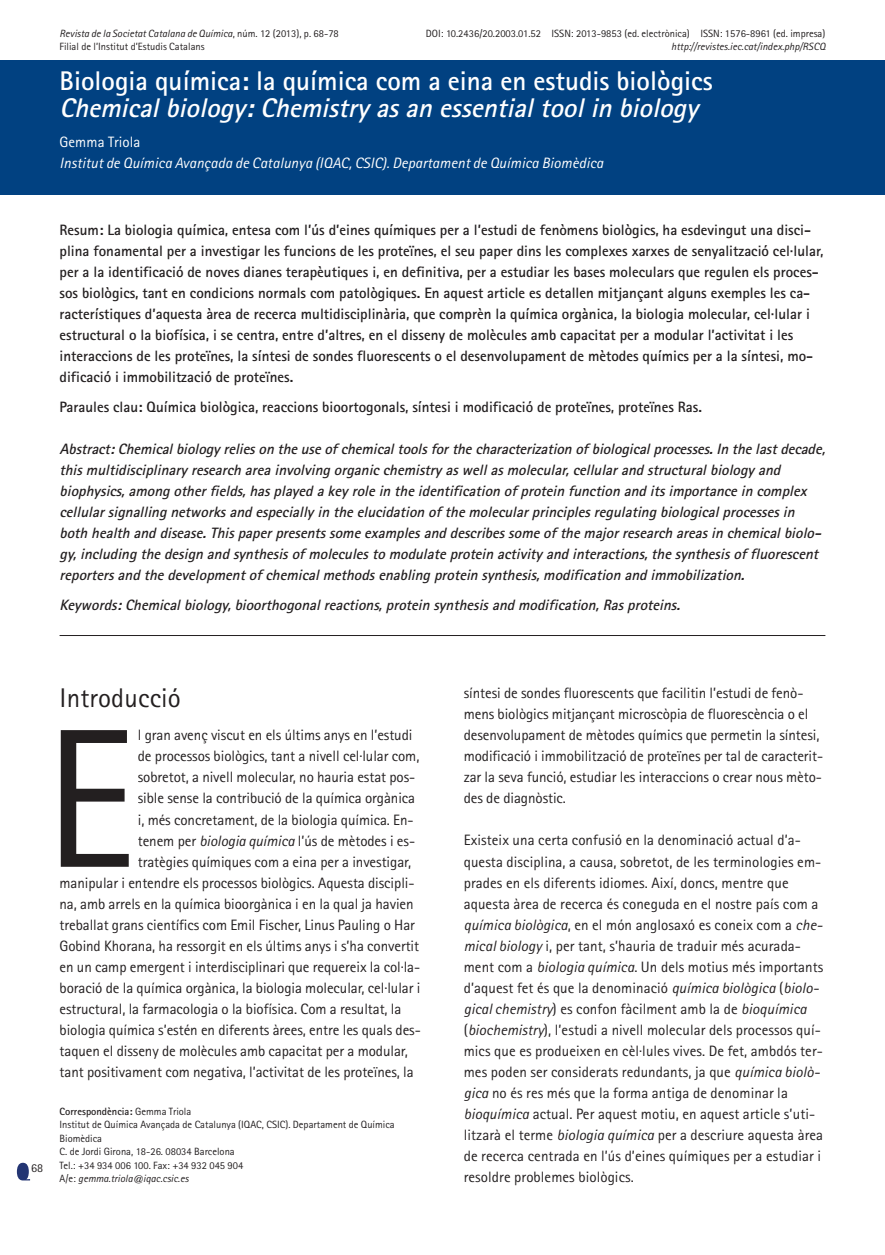
<style>
.page{position:relative;width:885px;height:1255px;background:#fff}
.page>*{position:absolute;margin:0;border:0;box-sizing:border-box;transform-origin:0 0}
.t1{font:198px "Rotis Sans Serif";color:#231f20}
.t2{font:700 27px "Rotis Sans Serif";color:#fff}
.t3{font:italic 700 27px "Rotis Sans Serif";color:#fff}
.t4{font:27px "Rotis Sans Serif";letter-spacing:.005em;color:#231f20}
.t5{font:15px/21px "Rotis Sans Serif";letter-spacing:-.005em;color:#231f20}
.t6{font:700 15px/21px "Rotis Sans Serif";color:#231f20}
.t7{font:italic 700 15px/21px "Rotis Sans Serif";color:#231f20}
.t8{font:italic 15px "Rotis Sans Serif";letter-spacing:.005em;color:#fff}
.t9{font:15px "Rotis Sans Serif";letter-spacing:.005em;color:#fff}
.t10{font:12px "Rotis Sans Serif";color:#231f20}
.t11{font:10.5px/13.5px "Rotis Sans Serif";color:#231f20}
.t12{font:italic 10.5px "Rotis Sans Serif";color:#231f20}
.s1{font-style:normal}
.s2{font-style:italic}
.s3{font-weight:700}
</style>
<div class="page">
<svg style="left:17px;top:1162px;width:13px;height:18px"></svg>
<div style="left:0;top:60px;width:884px;height:134px;background:#014181"></div>
<hr style="left:60px;top:635px;width:765px;height:1px;background:#231f20">
<p class="t12" style="left:60px;top:29px;width:281px">Revista de la Societat Catalana de Química<span class="s1">, núm. 12 (2013), p. 68-78</span></p>
<p class="t11" style="left:426px;top:27px;width:401px">DOI: 10.2436/20.2003.01.52 ISSN: 2013-9853 (ed. electrònica) ISSN: 1576-8961 (ed. impresa)</p>
<p class="t11" style="left:60px;top:41px;width:147px">Filial de l’Institut d’Estudis Catalans</p>
<p class="t12" style="left:671px;top:43px;width:156px">http://revistes.iec.cat/index.php/RSCQ</p>
<h2 class="t2" style="left:60px;top:71px;width:654px">Biologia química: la química com a eina en estudis biològics</h2>
<h2 class="t3" style="left:60px;top:98px;width:640px">Chemical biology : Chemistry as an essential tool in biology</h2>
<p class="t9" style="left:60px;top:137px;width:82px">Gemma Triola</p>
<p class="t8" style="left:60px;top:158px;width:545px">Institut de Química Avançada de Catalunya (IQAC, CSIC). Departament de Química Biomèdica</p>
<p class="t6" style="left:60px;top:221px;width:765px">Resum: La biologia química, entesa com l’ús d’eines químiques per a l’estudi de fenòmens biològics, ha esdevingut una disci&shy;plina fonamental per a investigar les funcions de les proteïnes, el seu paper dins les complexes xarxes de senyalització cel·lular, per a la identificació de noves dianes terapèutiques i, en definitiva, per a estudiar les bases moleculars que regulen els proces&shy;sos biològics, tant en condicions normals com patològiques. En aquest article es detallen mitjançant alguns exemples les ca&shy;racterístiques d’aquesta àrea de recerca multidisciplinària, que comprèn la química orgànica, la biologia molecular, cel·lular i estructural o la biofísica, i se centra, entre d’altres, en el disseny de molècules amb capacitat per a modular l’activitat i les interaccions de les proteïnes, la síntesi de sondes fluorescents o el desenvolupament de mètodes químics per a la síntesi, mo&shy;dificació i immobilització de proteïnes.</p>
<p class="t6" style="left:60px;top:398px;width:644px">Paraules clau: Química biològica, reaccions bioortogonals, síntesi i modificació de proteïnes, proteïnes Ras.</p>
<p class="t7" style="left:60px;top:440px;width:769px">Abstract: Chemical biology relies on the use of chemical tools for the characterization of biological processes. In the last decade, this multidisciplinary research area involving organic chemistry as well as molecular, cellular and structural biology and biophysics, among other fields, has played a key role in the identification of protein function and its importance in complex cellular signalling networks and especially in the elucidation of the molecular principles regulating biological processes in both health and disease. This paper presents some examples and describes some of the major research areas in chemical biolo&shy;gy, including the design and synthesis of molecules to modulate protein activity and interactions, the synthesis of fluorescent reporters and the development of chemical methods enabling protein synthesis, modification and immobilization.</p>
<p class="t7" style="left:60px;top:595px;width:624px">Keywords: Chemical biology, bioorthogonal reactions, protein synthesis and modification, Ras proteins.</p>
<p class="t10" style="left:31px;top:1163px;width:14px">68</p>
<h2 class="t4" style="left:60px;top:688px;width:123px">Introducció</h2>
<p class="t5" style="left:138px;top:726px;width:276px">l gran avenç viscut en els últims anys en l’estudi</p>
<p class="t5" style="left:138px;top:747px;width:283px">de processos biològics, tant a nivell cel·lular com,</p>
<p class="t5" style="left:138px;top:768px;width:279px">sobretot, a nivell molecular, no hauria estat pos-</p>
<p class="t5" style="left:138px;top:789px;width:279px">sible sense la contribució de la química orgànica</p>
<p class="t5" style="left:138px;top:810px;width:277px">i, més concretament, de la biologia química. En-</p>
<p class="t5" style="left:138px;top:831px;width:279px">tenem per <span class="s2">biologia química</span> l’ús de mètodes i es-</p>
<p class="t5" style="left:138px;top:852px;width:275px">tratègies químiques com a eina per a investigar,</p>
<p class="t5" style="left:60px;top:873px;width:356px">manipular i entendre els processos biològics. Aquesta discipli-</p>
<p class="t5" style="left:60px;top:894px;width:355px">na, amb arrels en la química bioorgànica i en la qual ja havien</p>
<p class="t5" style="left:60px;top:915px;width:357px">treballat grans científics com Emil Fischer, Linus Pauling o Har</p>
<p class="t5" style="left:60px;top:936px;width:361px">Gobind Khorana, ha ressorgit en els últims anys i s’ha convertit</p>
<p class="t5" style="left:60px;top:957px;width:362px">en un camp emergent i interdisciplinari que requereix la col·la-</p>
<p class="t5" style="left:60px;top:978px;width:362px">boració de la química orgànica, la biologia molecular, cel·lular i</p>
<p class="t5" style="left:60px;top:999px;width:343px">estructural, la farmacologia o la biofísica. Com a resultat, la</p>
<p class="t5" style="left:60px;top:1020px;width:363px">biologia química s’estén en diferents àrees, entre les quals des-</p>
<p class="t5" style="left:60px;top:1041px;width:349px">taquen el disseny de molècules amb capacitat per a modular,</p>
<p class="t5" style="left:60px;top:1062px;width:355px">tant positivament com negativa, l’activitat de les proteïnes, la</p>
<h1 class="t1" style="left:44px;top:730px;width:93px">E</h1>
<p class="t11" style="left:60px;top:1105px;width:337px"><span class="s3">Correspondència:</span> Gemma Triola<br>Institut de Química Avançada de Catalunya (IQAC, CSIC). Departament de Química Biomèdica<br>C. de Jordi Girona, 18-26. 08034 Barcelona<br>Tel.: +34 934 006 100. Fax: +34 932 045 904<br>A/e: <span class="s2">gemma.triola@iqac.csic.es</span></p>
<p class="t5" style="left:463px;top:684px;width:361px">síntesi de sondes fluorescents que facilitin l’estudi de fenò&shy;mens biològics mitjançant microscòpia de fluorescència o el desenvolupament de mètodes químics que permetin la síntesi, modificació i immobilització de proteïnes per tal de caracterit&shy;zar la seva funció, estudiar les interaccions o crear nous mèto&shy;des de diagnòstic.</p>
<p class="t5" style="left:463px;top:831px;width:361px">Existeix una certa confusió en la denominació actual d’a&shy;questa disciplina, a causa, sobretot, de les terminologies em&shy;prades en els diferents idiomes. Així, doncs, mentre que aquesta àrea de recerca és coneguda en el nostre país com a <span class="s2">química biològica</span>, en el món anglosaxó es coneix com a <span class="s2">che&shy;mical biology</span> i, per tant, s’hauria de traduir més acurada&shy;ment com a <span class="s2">biologia química</span>. Un dels motius més importants d’aquest fet és que la denominació <span class="s2">química biològica</span> (<span class="s2">biolo&shy;gical chemistry</span>) es confon fàcilment amb la de <span class="s2">bioquímica </span>(<span class="s2">biochemistry</span>), l’estudi a nivell molecular dels processos quí&shy;mics que es produeixen en cèl·lules vives. De fet, ambdós ter&shy;mes poden ser considerats redundants, ja que <span class="s2">química biolò&shy;gica</span> no és res més que la forma antiga de denominar la <span class="s2">bioquímica</span> actual. Per aquest motiu, en aquest article s’uti&shy;litzarà el terme <span class="s2">biologia química</span> per a descriure aquesta àrea de recerca centrada en l’ús d’eines químiques per a estudiar i resoldre problemes biològics.</p>
</div>
